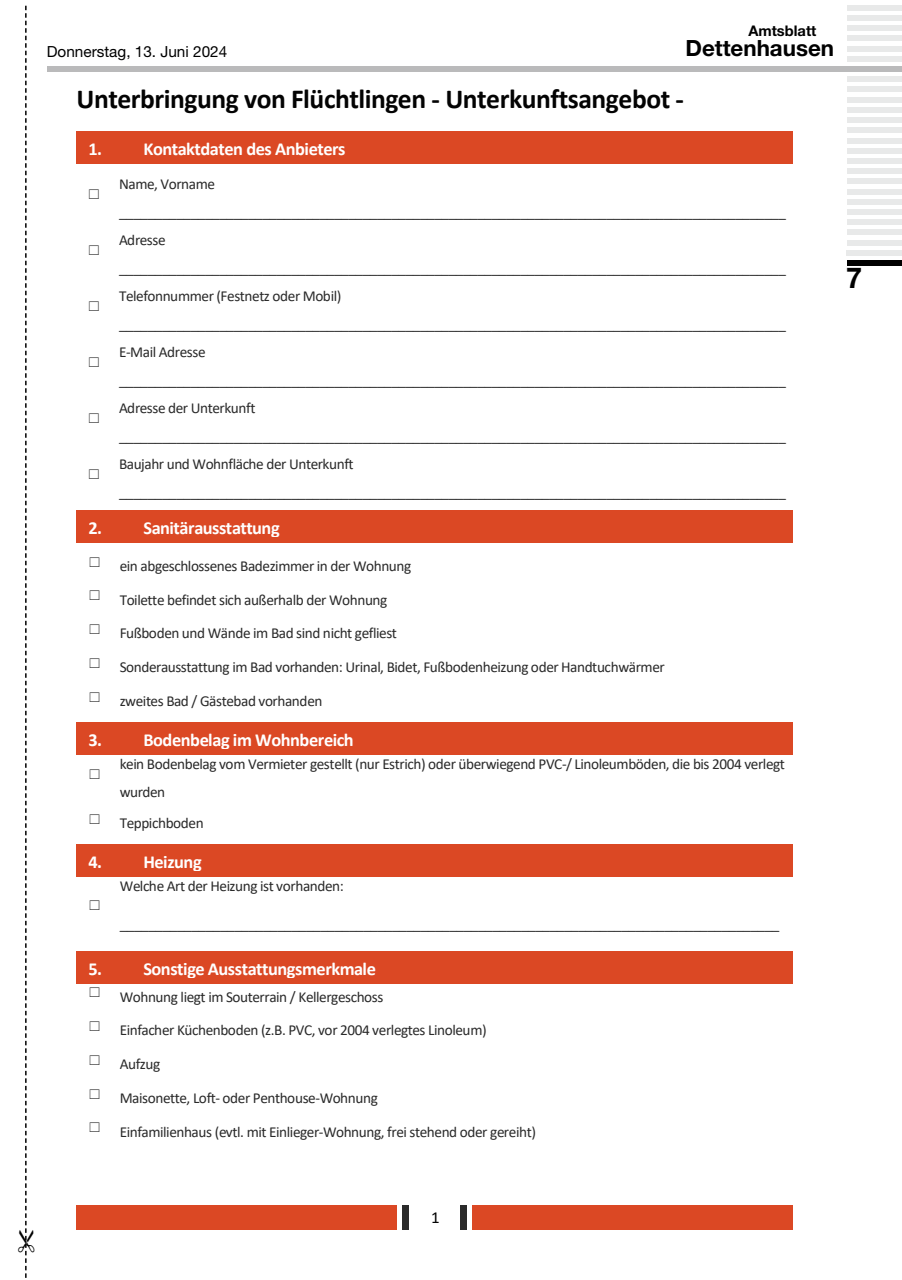
<style>
.page{position:relative;width:902px;height:1280px;background:#fff}
.page>*{position:absolute;margin:0;border:0;box-sizing:border-box;transform-origin:0 0}
.t1{font:700 28.8px "Helvetica Neue LT Pro";color:#000}
.t2{font:700 27.6px "Calibri";letter-spacing:-.015em;color:#030303}
.t3{font:700 22.35px "Helvetica Neue LT Pro";color:#000}
.t4{font:700 18.3px "Calibri";letter-spacing:-.025em;color:#fff}
.t5{font:16.95px "Calibri";color:#030303}
.t6{font:15.3px/28px "Calibri";letter-spacing:-.03em;color:#2a2a2a}
.t7{font:15.3px "Helvetica Neue LT Pro";color:#000}
.t8{font:700 14.7px "Helvetica Neue LT Pro";color:#000}
.t9{font:13.05px "MS Gothic";color:#2a2a2a}
</style>
<div class="page">
<div style="left:846px;top:5px;width:55px;height:5px;background:#e8e9e9"></div>
<div style="left:846px;top:16px;width:55px;height:5px;background:#e8e9e9"></div>
<div style="left:846px;top:26px;width:55px;height:5px;background:#e8e9e9"></div>
<div style="left:846px;top:36px;width:55px;height:5px;background:#e8e9e9"></div>
<div style="left:846px;top:46px;width:55px;height:5px;background:#e8e9e9"></div>
<div style="left:846px;top:56px;width:55px;height:5px;background:#e8e9e9"></div>
<div style="left:47px;top:67px;width:854px;height:5px;background:#bababb"></div>
<div style="left:846px;top:77px;width:55px;height:5px;background:#e8e9e9"></div>
<div style="left:846px;top:87px;width:55px;height:5px;background:#e8e9e9"></div>
<div style="left:846px;top:97px;width:55px;height:5px;background:#e8e9e9"></div>
<div style="left:846px;top:107px;width:55px;height:5px;background:#e8e9e9"></div>
<div style="left:846px;top:118px;width:55px;height:5px;background:#e8e9e9"></div>
<div style="left:846px;top:128px;width:55px;height:5px;background:#e8e9e9"></div>
<div style="left:846px;top:138px;width:55px;height:5px;background:#e8e9e9"></div>
<div style="left:846px;top:148px;width:55px;height:5px;background:#e8e9e9"></div>
<div style="left:846px;top:158px;width:55px;height:6px;background:#e8e9e9"></div>
<div style="left:846px;top:169px;width:55px;height:5px;background:#e8e9e9"></div>
<div style="left:846px;top:179px;width:55px;height:5px;background:#e8e9e9"></div>
<div style="left:846px;top:189px;width:55px;height:5px;background:#e8e9e9"></div>
<div style="left:846px;top:199px;width:55px;height:5px;background:#e8e9e9"></div>
<div style="left:846px;top:210px;width:55px;height:5px;background:#e8e9e9"></div>
<div style="left:846px;top:220px;width:55px;height:5px;background:#e8e9e9"></div>
<div style="left:846px;top:230px;width:55px;height:5px;background:#e8e9e9"></div>
<div style="left:846px;top:240px;width:55px;height:5px;background:#e8e9e9"></div>
<div style="left:846px;top:250px;width:55px;height:5px;background:#e8e9e9"></div>
<div style="left:846px;top:261px;width:55px;height:5px;background:#000"></div>
<div style="left:472px;top:1205px;width:320px;height:25px;background:#db4824"></div>
<div style="left:460px;top:1205px;width:7px;height:25px;background:#2a2a2a"></div>
<div style="left:77px;top:1205px;width:319px;height:24px;background:#db4824"></div>
<div style="left:402px;top:1205px;width:6px;height:24px;background:#2a2a2a"></div>
<div style="left:77px;top:132px;width:715px;height:32px;background:#db4824"></div>
<div style="left:77px;top:511px;width:715px;height:32px;background:#db4824"></div>
<div style="left:77px;top:722px;width:715px;height:32px;background:#db4824"></div>
<div style="left:77px;top:844px;width:715px;height:33px;background:#db4824"></div>
<div style="left:77px;top:951px;width:715px;height:33px;background:#db4824"></div>
<svg style="left:25px;top:6px;width:2px;height:1272px"></svg>
<p class="t8" style="left:748px;top:21px;width:69px">Amtsblatt</p>
<p class="t7" style="left:47px;top:42px;width:182px">Donnerstag, 13. Juni 2024</p>
<h3 class="t3" style="left:685px;top:34px;width:150px">Dettenhausen</h3>
<h2 class="t2" style="left:77px;top:79px;width:609px">Unterbringung von Flüchtlingen - Unterkunftsangebot -</h2>
<p class="t4" style="left:88px;top:136px;width:259px">1. Kontaktdaten des Anbieters</p>
<p class="t9" style="left:87px;top:188px;width:15px">☐</p>
<p class="t6" style="left:119px;top:170px;width:668px">Name, Vorname _____________________________________________________________________________________________</p>
<p class="t9" style="left:87px;top:244px;width:15px">☐</p>
<p class="t6" style="left:119px;top:226px;width:668px">Adresse _____________________________________________________________________________________________</p>
<p class="t9" style="left:87px;top:300px;width:15px">☐</p>
<p class="t6" style="left:119px;top:282px;width:668px">Telefonnummer (Festnetz oder Mobil) _____________________________________________________________________________________________</p>
<p class="t9" style="left:87px;top:356px;width:15px">☐</p>
<p class="t6" style="left:119px;top:338px;width:668px">E-Mail Adresse _____________________________________________________________________________________________</p>
<p class="t9" style="left:87px;top:412px;width:15px">☐</p>
<p class="t6" style="left:119px;top:394px;width:668px">Adresse der Unterkunft _____________________________________________________________________________________________</p>
<p class="t9" style="left:87px;top:468px;width:15px">☐</p>
<p class="t6" style="left:119px;top:450px;width:668px">Baujahr und Wohnfläche der Unterkunft _____________________________________________________________________________________________</p>
<p class="t4" style="left:88px;top:515px;width:193px">2. Sanitärausstattung</p>
<p class="t6" style="left:88px;top:549px;width:324px;line-height:33.6px"><sup>☐</sup> ein abgeschlossenes Badezimmer in der Wohnung <sup>☐</sup> Toilette befindet sich außerhalb der Wohnung</p>
<p class="t6" style="left:88px;top:619px;width:310px"><sup>☐</sup> Fußboden und Wände im Bad sind nicht gefliest</p>
<p class="t6" style="left:88px;top:650px;width:578px;line-height:33.6px"><sup>☐</sup> Sonderausstattung im Bad vorhanden: Urinal, Bidet, Fußbodenheizung oder Handtuchwärmer <sup>☐</sup> zweites Bad / Gästebad vorhanden</p>
<p class="t4" style="left:88px;top:727px;width:267px">3. Bodenbelag im Wohnbereich</p>
<p class="t9" style="left:88px;top:768px;width:15px">☐</p>
<p class="t6" style="left:120px;top:750px;width:666px">kein Bodenbelag vom Vermieter gestellt (nur Estrich) oder überwiegend PVC-/ Linoleumböden, die bis 2004 verlegt wurden</p>
<p class="t6" style="left:88px;top:809px;width:117px"><sup>☐</sup> Teppichboden</p>
<p class="t4" style="left:88px;top:849px;width:115px">4. Heizung</p>
<p class="t9" style="left:88px;top:899px;width:15px">☐</p>
<p class="t6" style="left:120px;top:872px;width:226px">Welche Art der Heizung ist vorhanden:</p>
<p class="t6" style="left:120px;top:909px;width:661px">____________________________________________________________________________________________</p>
<p class="t4" style="left:88px;top:956px;width:289px">5. Sonstige Ausstattungsmerkmale</p>
<p class="t6" style="left:88px;top:982px;width:296px"><sup>☐</sup> Wohnung liegt im Souterrain / Kellergeschoss</p>
<p class="t6" style="left:88px;top:1013px;width:400px;line-height:33.6px"><sup>☐</sup> Einfacher Küchenboden (z.B. PVC, vor 2004 verlegtes Linoleum) <sup>☐</sup> Aufzug</p>
<p class="t6" style="left:88px;top:1083px;width:291px"><sup>☐</sup> Maisonette, Loft- oder Penthouse-Wohnung</p>
<p class="t6" style="left:88px;top:1117px;width:449px"><sup>☐</sup> Einfamilienhaus (evtl. mit Einlieger-Wohnung, frei stehend oder gereiht)</p>
<h1 class="t1" style="left:846px;top:260px;width:17px">7</h1>
<p class="t5" style="left:431px;top:1206px;width:10px">1</p>
</div>
